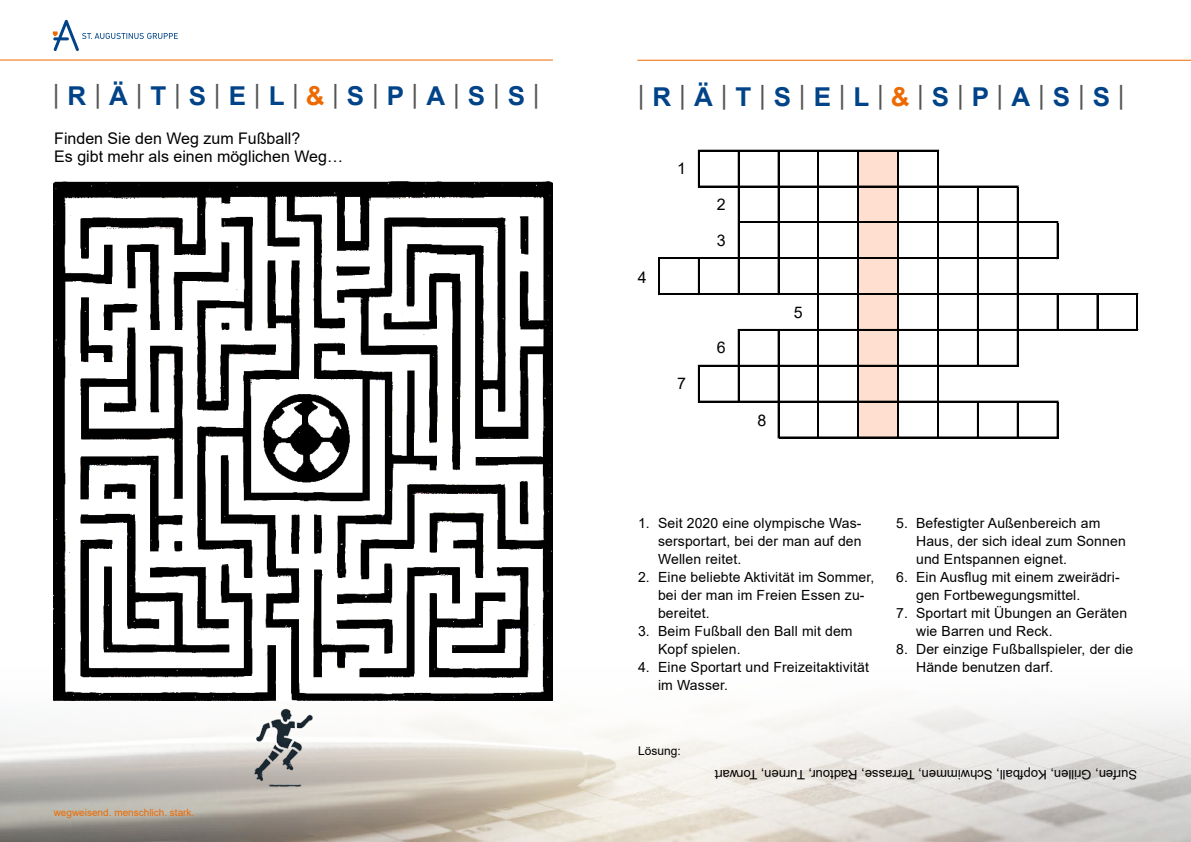
<style>
.page{position:relative;width:1191px;height:842px;background:#fff}
.page>*{position:absolute;margin:0;border:0;box-sizing:border-box;transform-origin:0 0}
.t1{font:26px "Arial";color:#575656}
.t2{font:16px/18px "Arial";color:#000}
.t3{font:14px/18px "Arial";letter-spacing:.01em;color:#000}
.t4{font:13px "Arial";color:#000}
.t5{font:12px "Arial";color:#000}
.t6{font:10px "Arial";color:#ed6a00}
.s1{font-weight:700;color:#004388}
.s2{font-weight:700;color:#ed6a00}
</style>
<div class="page">
<svg style="left:52px;top:20px;width:126px;height:31px"></svg>
<img style="left:0;top:562px;width:1191px;height:280px">
<hr style="left:0;top:60px;width:553px;height:1px;background:#ed6a00">
<hr style="left:637px;top:60px;width:554px;height:1px;background:#ed6a00">
<img style="left:54px;top:182px;width:499px;height:518px">
<div style="left:858px;top:151px;width:40px;height:287px;background:#ffdfcf"></div>
<hr style="left:698px;top:150px;width:1px;height:37px;background:#000">
<hr style="left:1057px;top:223px;width:1px;height:36px;background:#000">
<hr style="left:738px;top:151px;width:1px;height:144px;background:#000">
<hr style="left:778px;top:151px;width:1px;height:144px;background:#000">
<hr style="left:698px;top:259px;width:1px;height:36px;background:#000">
<hr style="left:977px;top:187px;width:1px;height:179px;background:#000">
<hr style="left:1017px;top:187px;width:1px;height:179px;background:#000">
<hr style="left:1057px;top:295px;width:1px;height:36px;background:#000">
<hr style="left:698px;top:365px;width:1px;height:37px;background:#000">
<hr style="left:738px;top:329px;width:1px;height:73px;background:#000">
<hr style="left:778px;top:331px;width:1px;height:107px;background:#000">
<hr style="left:817px;top:151px;width:1px;height:287px;background:#000">
<hr style="left:818px;top:151px;width:1px;height:287px;background:#000">
<hr style="left:857px;top:151px;width:2px;height:287px;background:#000">
<hr style="left:897px;top:151px;width:1px;height:287px;background:#000">
<hr style="left:937px;top:151px;width:1px;height:287px;background:#000">
<hr style="left:977px;top:402px;width:1px;height:36px;background:#000">
<hr style="left:1017px;top:402px;width:1px;height:36px;background:#000">
<hr style="left:1057px;top:402px;width:1px;height:36px;background:#000">
<hr style="left:658px;top:258px;width:1px;height:37px;background:#000">
<hr style="left:1096px;top:295px;width:1px;height:35px;background:#000">
<hr style="left:1097px;top:295px;width:1px;height:36px;background:#000">
<hr style="left:1136px;top:295px;width:2px;height:36px;background:#000">
<hr style="left:699px;top:150px;width:239px;height:1px;background:#000">
<hr style="left:699px;top:186px;width:319px;height:1px;background:#000">
<hr style="left:739px;top:222px;width:319px;height:1px;background:#000">
<hr style="left:659px;top:258px;width:399px;height:1px;background:#000">
<hr style="left:659px;top:293px;width:479px;height:2px;background:#000">
<hr style="left:739px;top:329px;width:399px;height:2px;background:#000">
<hr style="left:699px;top:365px;width:319px;height:1px;background:#000">
<hr style="left:699px;top:401px;width:359px;height:1px;background:#000">
<hr style="left:779px;top:437px;width:279px;height:1px;background:#000">
<img style="left:230px;top:698px;width:108px;height:107px">
<h1 class="t1" style="left:53px;top:76px;width:488px">|<span class="s1">R</span>|<span class="s1">Ä</span>|<span class="s1">T</span>|<span class="s1">S</span>|<span class="s1">E</span>|<span class="s1">L</span>|<span class="s2">&amp;</span>|<span class="s1">S</span>|<span class="s1">P</span>|<span class="s1">A</span>|<span class="s1">S</span>|<span class="s1">S</span>|</h1>
<p class="t2" style="left:54px;top:129px;width:290px">Finden Sie den Weg zum Fußball?<br>Es gibt mehr als einen möglichen Weg…</p>
<p class="t6" style="left:54px;top:805px;width:142px">wegweisend. menschlich. stark.</p>
<h1 class="t1" style="left:638px;top:77px;width:488px">|<span class="s1">R</span>|<span class="s1">Ä</span>|<span class="s1">T</span>|<span class="s1">S</span>|<span class="s1">E</span>|<span class="s1">L</span>|<span class="s2">&amp;</span>|<span class="s1">S</span>|<span class="s1">P</span>|<span class="s1">A</span>|<span class="s1">S</span>|<span class="s1">S</span>|</h1>
<p class="t2" style="left:677px;top:159px;width:10px">1</p>
<p class="t2" style="left:638px;top:268px;width:10px">4</p>
<p class="t2" style="left:677px;top:374px;width:10px">7</p>
<p class="t2" style="left:716px;top:195px;width:10px">2</p>
<p class="t2" style="left:716px;top:231px;width:10px">3</p>
<p class="t2" style="left:716px;top:338px;width:10px">6</p>
<p class="t2" style="left:794px;top:303px;width:10px">5</p>
<p class="t2" style="left:757px;top:411px;width:10px">8</p>
<p class="t3" style="left:658px;top:514px;width:205px;text-align:justify;text-indent:-20px">1. Seit 2020 eine olympische Was&shy;sersportart, bei der man auf den Wellen reitet.</p>
<p class="t3" style="left:658px;top:568px;width:218px;text-indent:-20px">2. Eine beliebte Aktivität im Sommer, bei der man im Freien Essen zu&shy;bereitet.</p>
<p class="t3" style="left:658px;top:622px;width:196px;text-indent:-20px">3. Beim Fußball den Ball mit dem<br>Kopf spielen.</p>
<p class="t3" style="left:658px;top:658px;width:212px;text-indent:-20px">4. E ine Sportart und Freizeitaktivität im Wasser.</p>
<p class="t5" style="left:638px;top:742px;width:44px">Lösung:</p>
<p class="t3" style="left:916px;top:514px;width:211px;text-indent:-20px">5. Befestigter Außenbereich am<br>Haus, der sich ideal zum Sonnen und Entspannen eignet.</p>
<p class="t3" style="left:916px;top:568px;width:205px;text-indent:-20px">6. Ein Ausflug mit einem zweirädri&shy;gen Fortbewegungsmittel.</p>
<p class="t3" style="left:916px;top:604px;width:213px;text-indent:-20px">7. Sportart mit Übungen an Geräten wie Barren und Reck.</p>
<p class="t3" style="left:916px;top:640px;width:219px;text-indent:-20px">8. Der einzige Fußballspieler, der die<br>Hände benutzen darf.</p>
<p class="t4" style="left:1137px;top:784px;width:424px;rotate:-180deg">Surfen, G rillen, Kopfball, Schwimmen, Terrasse, Radtour, Turnen, Torwart</p>
</div>
